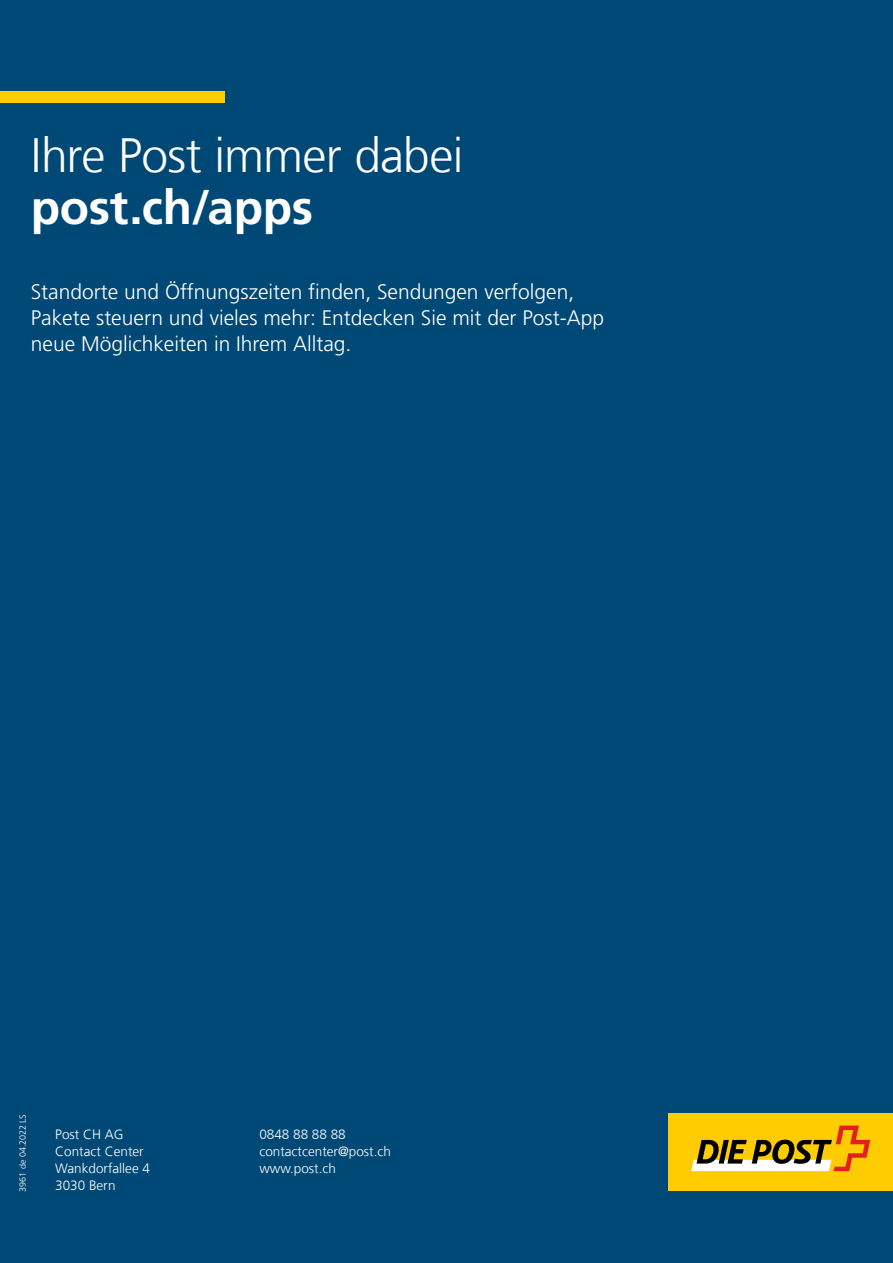
<style>
.page{position:relative;width:893px;height:1263px;background:#004976}
.page>*{position:absolute;margin:0;border:0;box-sizing:border-box;transform-origin:0 0}
.t1{font:300 48px "Frutiger LT Com";letter-spacing:-.015em;color:#fff}
.t2{font:700 48px "Frutiger LT Com";letter-spacing:-.005em;color:#fff}
.t3{font:300 21px/26.2px "Frutiger LT Std";color:#fff}
.t4{font:300 13.5px/17px "Frutiger LT Com";color:#fff}
.t5{font:300 9px "Frutiger LT Com";color:#fff}
</style>
<div class="page">
<div style="left:0;top:92px;width:224px;height:11px;background:#fc0"></div>
<div style="left:669px;top:1113px;width:224px;height:78px;background:#fecc00"></div>
<svg style="left:691px;top:1125px;width:179px;height:46px"></svg>
<h2 class="t1" style="left:31px;top:127px;width:434px">Ihre Post immer dabei</h2>
<h2 class="t2" style="left:31px;top:180px;width:284px">post.ch/apps</h2>
<p class="t3" style="left:31px;top:279px;width:575px">Standorte und Öffnungszeiten finden, Sendungen verfolgen,<br>Pakete steuern und vieles mehr: Entdecken Sie mit der Post-App neue Möglichkeiten in Ihrem Alltag.</p>
<p class="t5" style="left:18px;top:1192px;width:79px;rotate:-90deg">3961 de 04.2022 LS</p>
<p class="t4" style="left:55px;top:1126px;width:96px">Post CH AG<br>Contact Center<br>Wankdorfallee 4<br>3030 Bern</p>
<p class="t4" style="left:259px;top:1126px;width:88px">0848 88 88 88</p>
<p class="t4" style="left:259px;top:1143px;width:133px">contactcenter@post.ch</p>
<p class="t4" style="left:259px;top:1160px;width:78px">www.post.ch</p>
</div>
